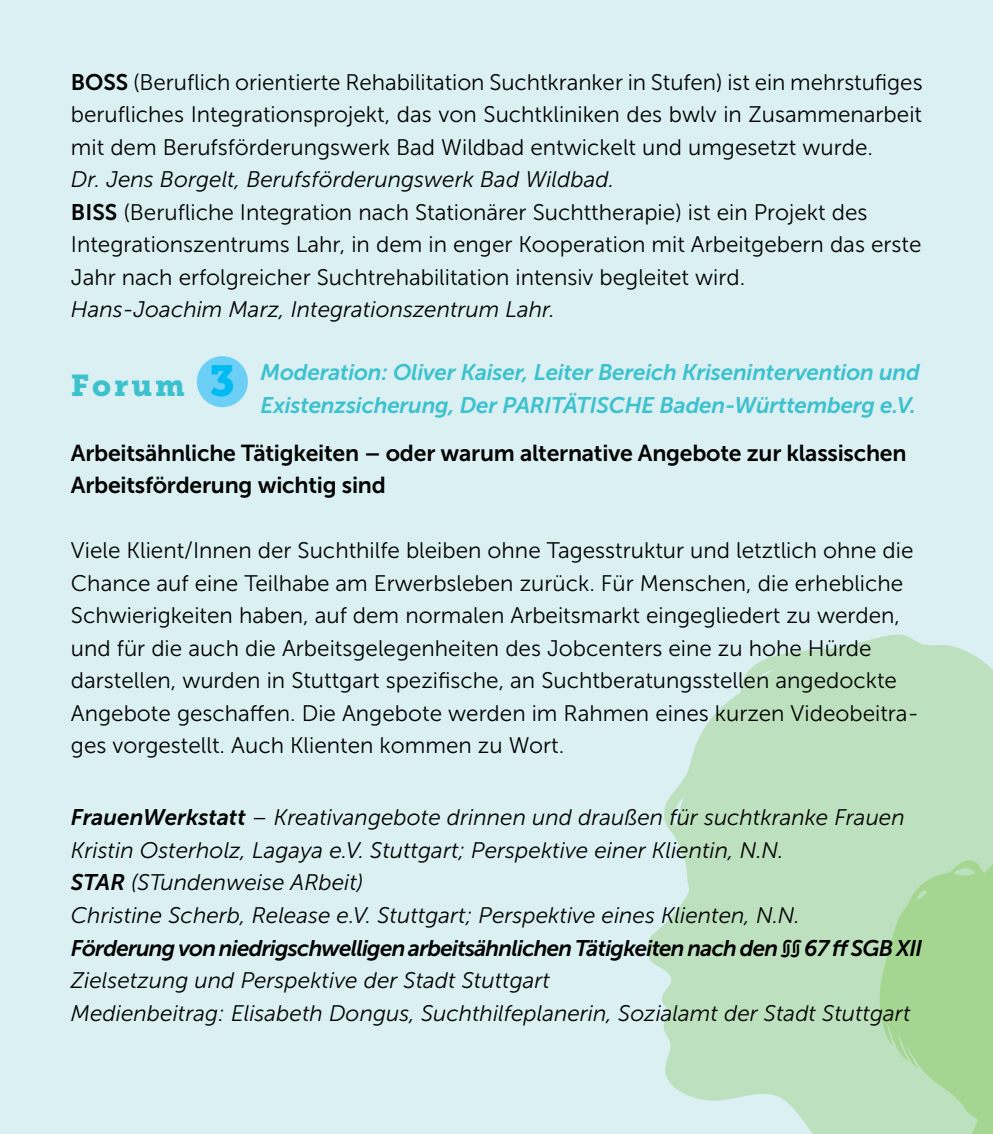
<style>
.page{position:relative;width:993px;height:1134px;background:#fff}
.page>*{position:absolute;margin:0;border:0;box-sizing:border-box;transform-origin:0 0}
.t1{font:43.25px "Museo Slab 900";color:#00baf1}
.t2{font:30px "Museo Slab 900";letter-spacing:.1em;color:#3cc1ce}
.t3{font:23px/32.5px "Museo Sans 700";letter-spacing:-.01em;color:#010101}
.t4{font:22.5px/32.5px "Museo Sans 300";color:#010101}
.t5{font:italic 22.5px/32.5px "Museo Sans 300";color:#010101}
.t6{font:italic 22.5px/32.5px "Museo Sans 700";letter-spacing:-.01em;color:#3cc1ce}
.t7{font:italic 22.5px "Museo Sans 700";letter-spacing:-.035em;color:#010101}
.s1{font-family:"Museo Sans 700"}
.s2{font-style:italic}
</style>
<div class="page">
<div style="left:0;top:0;width:992px;height:1134px;background:#daf0f3"></div>
<svg style="left:647px;top:634px;width:345px;height:500px;fill:#bde1be"></svg>
<svg style="left:858px;top:844px;width:134px;height:290px;background:#afdaa5"></svg>
<div style="left:197px;top:356px;width:51px;height:51px;background:#6bcff6;border-radius:50%"></div>
<p class="t4" style="left:71px;top:66px;width:852px;text-align:justify"><span class="s1">BOSS</span> (Beruflich orientierte Rehabilitation Suchtkranker in Stufen) ist ein mehrstufiges berufliches Integrationsprojekt, das von Suchtkliniken des bwlv in Zusammenarbeit mit dem Berufsförderungswerk Bad Wildbad entwickelt und umgesetzt wurde.</p>
<p class="t4" style="left:71px;top:163px;width:851px"><span class="s2">Dr. Jens Borgelt, Berufsförderungswerk Bad Wildbad.<br></span><span class="s1">BISS</span> (Berufliche Integration nach Stationärer Suchttherapie) ist ein Projekt des Integrationszentrums Lahr, in dem in enger Kooperation mit Arbeitgebern das erste Jahr nach erfolgreicher Suchtrehabilitation intensiv begleitet wird.</p>
<p class="t5" style="left:71px;top:293px;width:485px">Hans-Joachim Marz, Integrationszentrum Lahr.</p>
<h2 class="t2" style="left:71px;top:368px;width:116px">Forum</h2>
<h1 class="t1" style="left:209px;top:356px;width:27px">3</h1>
<p class="t6" style="left:260px;top:356px;width:660px">Moderation: Oliver Kaiser, Leiter Bereich Krisenintervention und<br>Existenzsicherung, Der PARITÄTISCHE Baden-Württemberg e.V.</p>
<p class="t3" style="left:71px;top:437px;width:836px">Arbeitsähnliche Tätigkeiten – oder warum alternative Angebote zur klassischen<br>Arbeitsförderung wichtig sind</p>
<p class="t4" style="left:71px;top:535px;width:849px">Viele Klient/Innen der Suchthilfe bleiben ohne Tagesstruktur und letztlich ohne die Chance auf eine Teilhabe am Erwerbsleben zurück. Für Menschen, die erhebliche Schwierigkeiten haben, auf dem normalen Arbeitsmarkt eingegliedert zu werden, und für die auch die Arbeitsgelegenheiten des Jobcenters eine zu hohe Hürde darstellen, wurden in Stuttgart spezifische, an Suchtberatungsstellen angedockte Angebote geschaffen. Die Angebote werden im Rahmen eines kurzen Videobeitra&shy;ges vorgestellt. Auch Klienten kommen zu Wort.</p>
<p class="t5" style="left:71px;top:802px;width:835px"><span class="s1">FrauenWerkstatt</span> – Kreativangebote drinnen und draußen für suchtkranke Frauen Kristin Osterholz, Lagaya e.V. Stuttgart; Perspektive einer Klientin, N.N.<br><span class="s1">STAR</span> (STundenweise ARbeit)<br>Christine Scherb, Release e.V. Stuttgart; Perspektive eines Klienten, N.N.</p>
<p class="t7" style="left:71px;top:935px;width:852px">Förderung von niedrigschwelligen arbeitsähnlichen Tätigkeiten nach den §§ 67 ff SGB XII</p>
<p class="t5" style="left:71px;top:964px;width:840px">Zielsetzung und Perspektive der Stadt Stuttgart<br>Medienbeitrag: Elisabeth Dongus, Suchthilfeplanerin, Sozialamt der Stadt Stuttgart</p>
</div>
